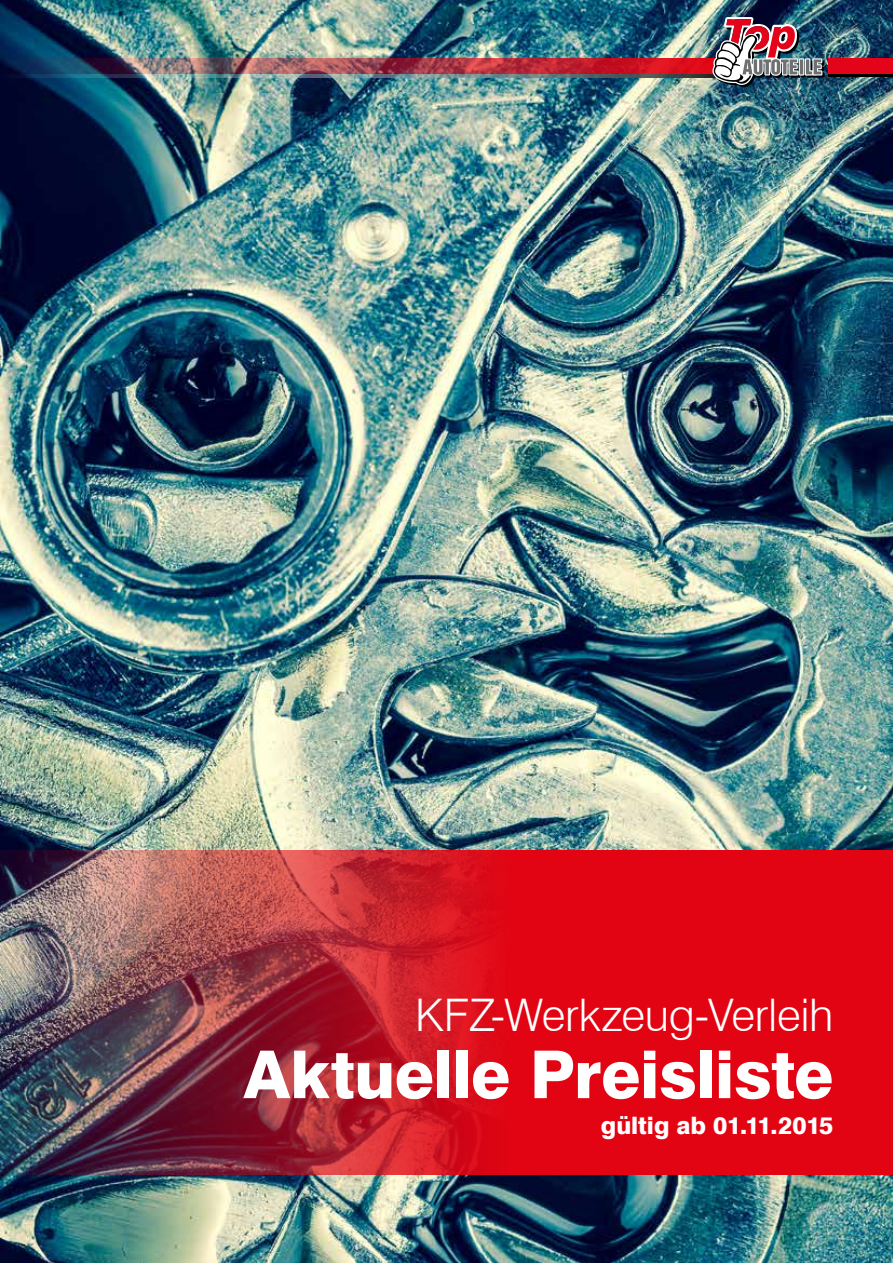
<style>
.page{position:relative;width:893px;height:1263px;background:#fff}
.page>*{position:absolute;margin:0;border:0;box-sizing:border-box;transform-origin:0 0}
.t1{font:800 67.35px "Swiss 721 BT";letter-spacing:-.01em;color:#fff}
.t2{font:800 66px "Swiss 721 BT";letter-spacing:-.01em;color:#fff}
.t3{font:300 44.85px "Swiss 721 BT";letter-spacing:-.01em;color:#fff}
.t4{font:800 24px "Swiss 721 BT";letter-spacing:-.005em;color:#fff}
</style>
<div class="page">
<img style="left:0;top:0;width:893px;height:1263px">
<img style="left:0;top:850px;width:893px;height:324px">
<hr style="left:828px;top:75px;width:65px;height:2px;background:#000">
<svg style="left:0;top:75px;width:709px;height:2px"></svg>
<div style="left:828px;top:59px;width:65px;height:15px;background:#e3041a"></div>
<img style="left:0;top:59px;width:709px;height:15px">
<img style="left:709px;top:17px;width:115px;height:71px">
<p class="t3" style="left:415px;top:987px;width:420px">KFZ-Werkzeug-Verleih</p>
<h2 class="t2" style="left:243px;top:1034px;width:592px">Aktuelle Preisliste</h2>
<p class="t4" style="left:601px;top:1111px;width:234px">gültig ab 01.11.2015</p>
<h1 class="t1" style="left:231px;top:1033px;width:274px">Aktuelle</h1>
<h1 class="t1" style="left:596px;top:1033px;width:176px">e ls</h1>
</div>
